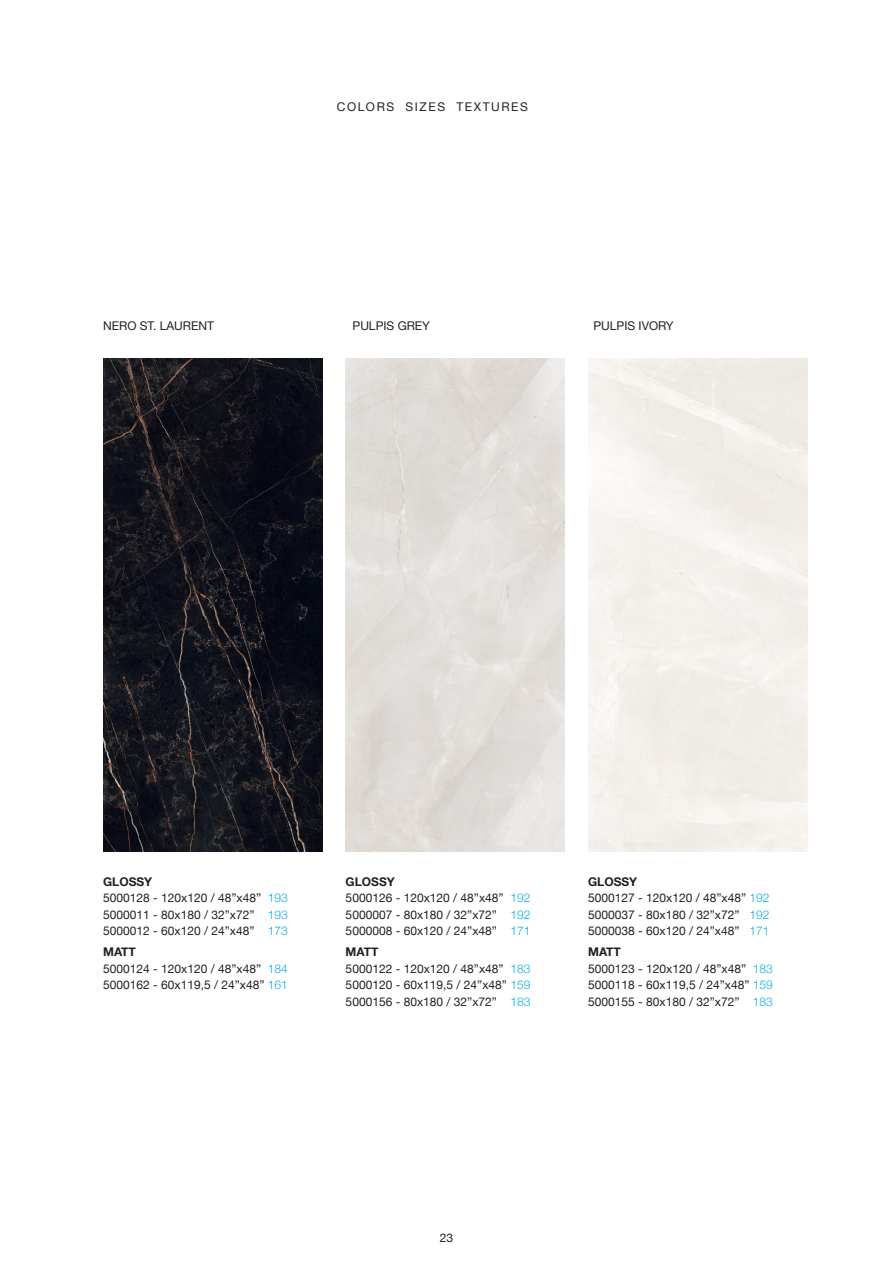
<style>
.page{position:relative;width:893px;height:1263px;background:#fff}
.page>*{position:absolute;margin:0;border:0;box-sizing:border-box;transform-origin:0 0}
.t1{font:12px "Helvetica Neue";color:#231f20}
.t2{font:700 12px "Helvetica Neue";color:#231f20}
.t3{font:12px "Helvetica Neue";letter-spacing:.13em;color:#231f20}
.s1{font-weight:300;color:#00aeef}
</style>
<div class="page">
<img style="left:103px;top:358px;width:219px;height:493px">
<img style="left:346px;top:358px;width:219px;height:493px">
<p class="t3" style="left:337px;top:98px;width:192px">COLORS SIZES TEXTURES</p>
<p class="t1" style="left:103px;top:317px;width:112px">NERO ST. LAURENT</p>
<p class="t1" style="left:353px;top:317px;width:79px">PULPIS GREY</p>
<p class="t1" style="left:593px;top:317px;width:82px">PULPIS IVORY</p>
<p class="t2" style="left:103px;top:872px;width:51px">GLOSSY</p>
<p class="t1" style="left:103px;top:889px;width:186px">5000128 - 120x120 / 48”x48” <span class="s1">193</span></p>
<p class="t1" style="left:103px;top:906px;width:186px">5000011 - 80x180 / 32”x72” <span class="s1">193</span></p>
<p class="t1" style="left:103px;top:922px;width:186px">5000012 - 60x120 / 24”x48” <span class="s1">173</span></p>
<p class="t2" style="left:103px;top:942px;width:34px">MATT</p>
<p class="t1" style="left:103px;top:960px;width:186px">5000124 - 120x120 / 48”x48” <span class="s1">184</span></p>
<p class="t1" style="left:103px;top:976px;width:186px">5000162 - 60x119,5 / 24”x48” <span class="s1">161</span></p>
<p class="t2" style="left:346px;top:872px;width:51px">GLOSSY</p>
<p class="t1" style="left:346px;top:889px;width:186px">5000126 - 120x120 / 48”x48” <span class="s1">192</span></p>
<p class="t1" style="left:346px;top:906px;width:186px">5000007 - 80x180 / 32”x72” <span class="s1">192</span></p>
<p class="t1" style="left:346px;top:922px;width:186px">5000008 - 60x120 / 24”x48” <span class="s1">171</span></p>
<p class="t2" style="left:346px;top:942px;width:34px">MATT</p>
<p class="t1" style="left:346px;top:960px;width:186px">5000122 - 120x120 / 48”x48” <span class="s1">183</span></p>
<p class="t1" style="left:346px;top:976px;width:186px">5000120 - 60x119,5 / 24”x48” <span class="s1">159</span></p>
<p class="t1" style="left:346px;top:993px;width:186px">5000156 - 80x180 / 32”x72” <span class="s1">183</span></p>
<p class="t2" style="left:588px;top:872px;width:51px">GLOSSY</p>
<p class="t1" style="left:588px;top:889px;width:183px">5000127 - 120x120 / 48”x48” <span class="s1">192</span></p>
<p class="t1" style="left:588px;top:906px;width:183px">5000037 - 80x180 / 32”x72” <span class="s1">192</span></p>
<p class="t1" style="left:588px;top:922px;width:183px">5000038 - 60x120 / 24”x48” <span class="s1">171</span></p>
<p class="t2" style="left:588px;top:942px;width:34px">MATT</p>
<p class="t1" style="left:588px;top:960px;width:186px">5000123 - 120x120 / 48”x48” <span class="s1">183</span></p>
<p class="t1" style="left:588px;top:976px;width:186px">5000118 - 60x119,5 / 24”x48” <span class="s1">159</span></p>
<p class="t1" style="left:588px;top:993px;width:186px">5000155 - 80x180 / 32”x72” <span class="s1">183</span></p>
<p class="t1" style="left:440px;top:1229px;width:15px">23</p>
</div>
